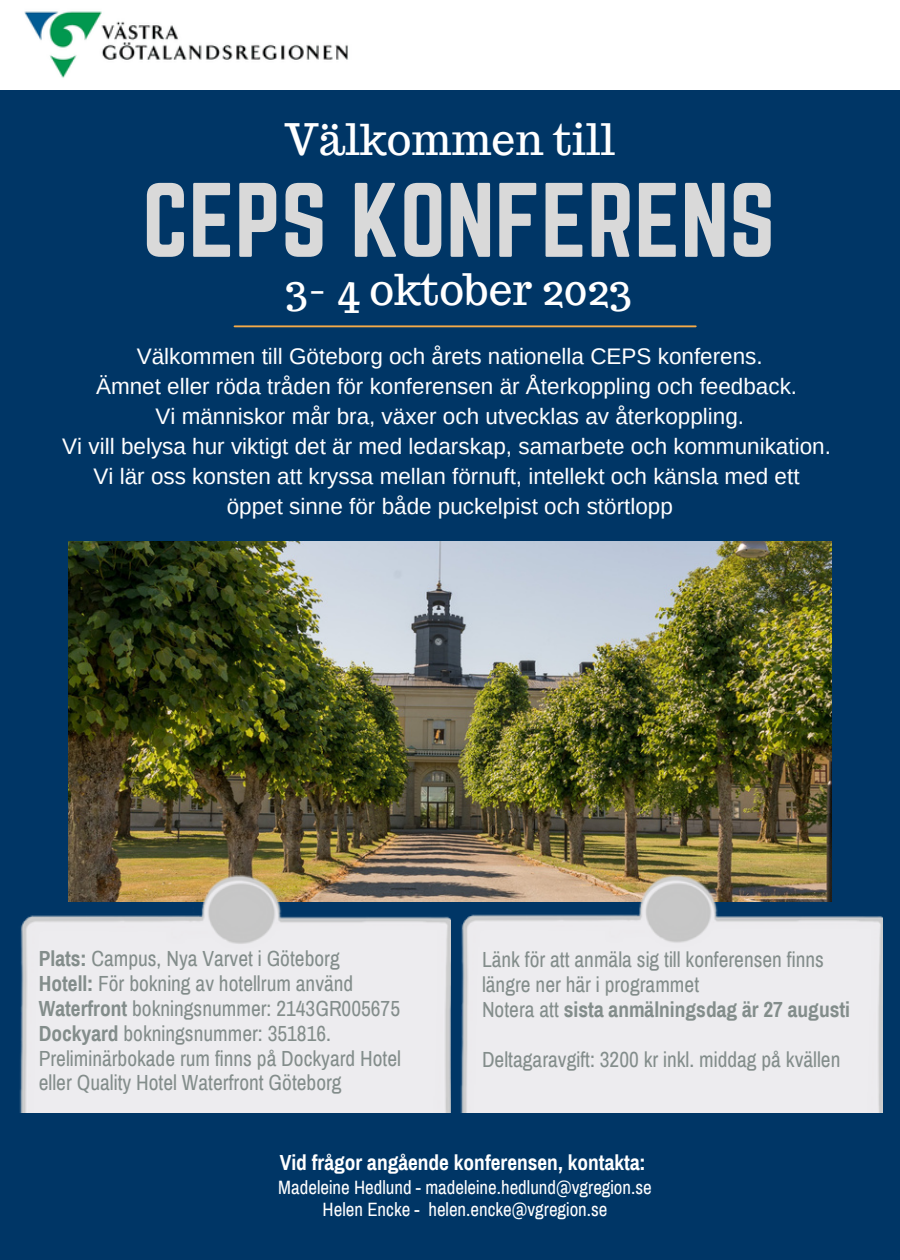
<style>
.page{position:relative;width:900px;height:1260px;background:#003666}
.page>*{position:absolute;margin:0;border:0;box-sizing:border-box;transform-origin:0 0}
.t1{font:92.5px "Norwester";color:#d9d9d9}
.t2{font:42.5px "Trocchi";color:#fff}
.t3{font:22.5px "Arimo";color:#fff}
.t4{font:21.25px "Archivo Narrow";color:#838d8b}
.t5{font:700 21.25px "Archivo Narrow";color:#838d8b}
.t6{font:700 21.25px "Archivo Narrow";color:#fff}
.t7{font:18.75px "Archivo Narrow";color:#fff}
.s1{font-weight:700}
.s2{font-weight:400}
</style>
<div class="page">
<hr style="left:235px;top:325px;width:461px;height:2px;background:#f5ab49">
<div style="left:0;top:0;width:900px;height:90px;background:#fff"></div>
<img style="left:24px;top:11px;width:324px;height:67px">
<img style="left:69px;top:542px;width:763px;height:360px">
<img style="left:19px;top:874px;width:431px;height:238px">
<img style="left:459px;top:874px;width:424px;height:238px">
<p class="t2" style="left:285px;top:112px;width:332px">Välkommen till</p>
<p class="t1" style="left:142px;top:164px;width:635px">CEPS KONFERENS</p>
<p class="t2" style="left:285px;top:262px;width:348px">3- 4 oktober 2023</p>
<p class="t3" style="left:137px;top:343px;width:628px">Välkommen till Göteborg och årets nationella CEPS konferens.</p>
<p class="t3" style="left:96px;top:373px;width:703px">Ämnet eller röda tråden för konferensen är Återkoppling och feedback.</p>
<p class="t3" style="left:155px;top:403px;width:590px">Vi människor mår bra, växer och utvecklas av återkoppling.</p>
<p class="t3" style="left:62px;top:433px;width:770px">Vi vill belysa hur viktigt det är med ledarskap, samarbete och kommunikation.</p>
<p class="t3" style="left:94px;top:463px;width:708px">Vi lär oss konsten att kryssa mellan förnuft, intellekt och känsla med ett</p>
<p class="t3" style="left:227px;top:493px;width:448px">öppet sinne för både puckelpist och störtlopp</p>
<p class="t4" style="left:39px;top:947px;width:302px"><span class="s1">Plats:</span> Campus, Nya Varvet i Göteborg</p>
<p class="t4" style="left:39px;top:972px;width:316px"><span class="s1">Hotell:</span> För bokning av hotellrum använd</p>
<p class="t4" style="left:39px;top:997px;width:363px"><span class="s1">Waterfront</span> bokningsnummer: 2143GR005675</p>
<p class="t4" style="left:39px;top:1022px;width:294px"><span class="s1">Dockyard</span> bokningsnummer: 351816.</p>
<p class="t4" style="left:39px;top:1047px;width:364px">Preliminärbokade rum finns på Dockyard Hotel</p>
<p class="t4" style="left:39px;top:1072px;width:304px">eller Quality Hotel Waterfront Göteborg</p>
<p class="t4" style="left:482px;top:949px;width:343px">Länk för att anmäla sig till konferensen finns</p>
<p class="t4" style="left:482px;top:974px;width:219px">längre ner här i programmet</p>
<p class="t5" style="left:482px;top:999px;width:370px"><span class="s2">Notera att</span> sista anmälningsdag är 27 augusti</p>
<p class="t4" style="left:482px;top:1048px;width:360px">Deltagaravgift: 3200 kr inkl. middag på kvällen</p>
<p class="t6" style="left:280px;top:1151px;width:367px">Vid frågor angående konferensen, kontakta:</p>
<p class="t7" style="left:278px;top:1177px;width:375px">Madeleine Hedlund - madeleine.hedlund@vgregion.se</p>
<p class="t7" style="left:323px;top:1199px;width:286px">Helen Encke - helen.encke@vgregion.se</p>
</div>
